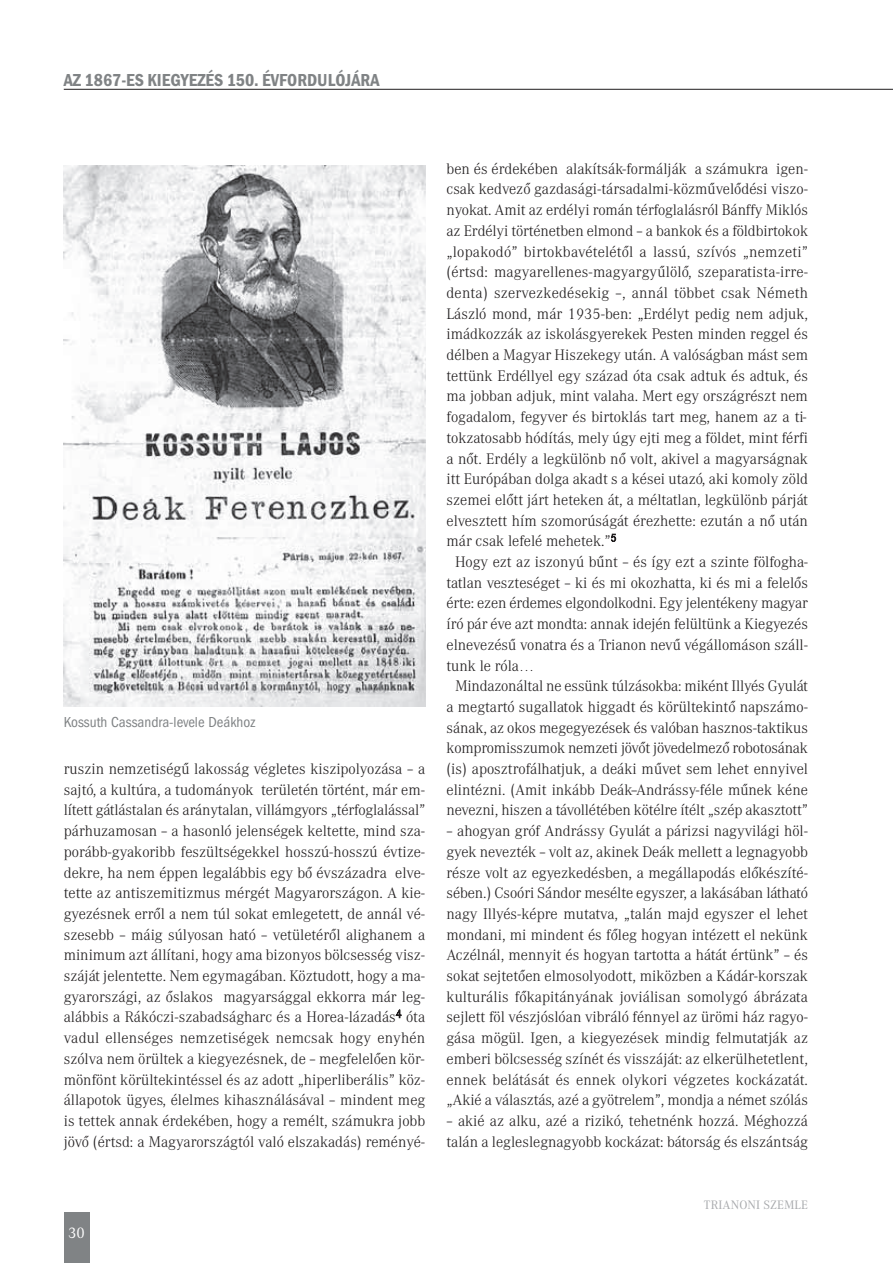
<style>
.page{position:relative;width:893px;height:1263px;background:#fff}
.page>*{position:absolute;margin:0;border:0;box-sizing:border-box;transform-origin:0 0}
.t1{font:600 condensed 18px "Franklin Gothic";color:#808385}
.t2{font:300 15px/20.7px "Corporate A";color:#201d1e;text-align:justify}
.t3{font:condensed 15px "ITC Franklin Gothic Std";color:#808385}
.t4{font:15px "Corporate A";color:#fff}
.t5{font:12px "Corporate A";letter-spacing:.01em;color:#a7a9ac}
</style>
<div class="page">
<hr style="left:64px;top:89px;width:829px;height:1px;background:#201d1e">
<div style="left:64px;top:1212px;width:25px;height:51px;background:#808385"></div>
<img style="left:64px;top:166px;width:361px;height:541px">
<p class="t1" style="left:64px;top:69px;width:317px">AZ 1867-ES KIEGYEZÉS 150. ÉVFORDULÓJÁRA</p>
<p class="t3" style="left:64px;top:716px;width:193px">Kossuth Cassandra-levele Deákhoz</p>
<p class="t2" style="left:64px;top:760px;width:363px">ruszin nemzetiségű lakosság végletes kiszipolyozása – a sajtó, a kultúra, a tudományok területén történt, már em&shy;lített gátlástalan és aránytalan, villámgyors „térfoglalással” párhuzamosan – a hasonló jelenségek keltette, mind sza&shy;porább-gyakoribb feszültségekkel hosszú-hosszú évtize&shy;dekre, ha nem éppen legalábbis egy bő évszázadra elve&shy;tette az antiszemitizmus mérgét Magyarországon. A kie&shy;gyezésnek erről a nem túl sokat emlegetett, de annál vé&shy;szesebb – máig súlyosan ható – vetületéről alighanem a minimum azt állítani, hogy ama bizonyos bölcsesség visz&shy;száját jelentette. Nem egymagában. Köztudott, hogy a ma&shy;gyarországi, az őslakos magyarsággal ekkorra már leg&shy;alábbis a Rákóczi-szabadságharc és a Horea-lázadás<sup>4</sup> óta vadul ellenséges nemzetiségek nemcsak hogy enyhén szólva nem örültek a kiegyezésnek, de – megfelelően kör&shy;mönfönt körültekintéssel és az adott „hiperliberális” köz&shy;állapotok ügyes, élelmes kihasználásával – mindent meg is tettek annak érdekében, hogy a remélt, számukra jobb jövő (értsd: a Magyarországtól való elszakadás) reményé-</p>
<p class="t4" style="left:68px;top:1225px;width:18px">30</p>
<p class="t2" style="left:446px;top:159px;width:363px">ben és érdekében alakítsák-formálják a számukra igen-</p>
<p class="t2" style="left:446px;top:180px;width:363px">csak kedvező gazdasági-társadalmi-közművelődési viszo-</p>
<p class="t2" style="left:446px;top:201px;width:363px">nyokat. Amit az erdélyi román térfoglalásról Bánffy Miklós</p>
<p class="t2" style="left:446px;top:222px;width:363px">az Erdélyi történetben elmond – a bankok és a földbirtokok</p>
<p class="t2" style="left:446px;top:242px;width:363px">„lopakodó” birtokbavételétől a lassú, szívós „nemzeti”</p>
<p class="t2" style="left:446px;top:263px;width:363px">(értsd: magyarellenes-magyargyűlölő, szeparatista-irre-</p>
<p class="t2" style="left:446px;top:284px;width:363px">denta) szervezkedésekig –, annál többet csak Németh</p>
<p class="t2" style="left:446px;top:304px;width:363px">László mond, már 1935-ben: „Erdélyt pedig nem adjuk,</p>
<p class="t2" style="left:446px;top:325px;width:363px">imádkozzák az iskolásgyerekek Pesten minden reggel és</p>
<p class="t2" style="left:446px;top:346px;width:363px">délben a Magyar Hiszekegy után. A valóságban mást sem</p>
<p class="t2" style="left:446px;top:366px;width:363px">tettünk Erdéllyel egy század óta csak adtuk és adtuk, és</p>
<p class="t2" style="left:446px;top:387px;width:363px">ma jobban adjuk, mint valaha. Mert egy országrészt nem</p>
<p class="t2" style="left:446px;top:408px;width:362px">fogadalom, fegyver és birtoklás tart meg, hanem az a ti-</p>
<p class="t2" style="left:446px;top:429px;width:363px">tokzatosabb hódítás, mely úgy ejti meg a földet, mint férfi</p>
<p class="t2" style="left:446px;top:449px;width:363px">a nőt. Erdély a legkülönb nő volt, akivel a magyarságnak</p>
<p class="t2" style="left:446px;top:470px;width:363px">itt Európában dolga akadt s a kései utazó, aki komoly zöld</p>
<p class="t2" style="left:446px;top:491px;width:363px">szemei előtt járt heteken át, a méltatlan, legkülönb párját</p>
<p class="t2" style="left:446px;top:511px;width:363px">elvesztett hím szomorúságát érezhette: ezután a nő után</p>
<p class="t2" style="left:446px;top:532px;width:171px">már csak lefelé mehetek.”<sup>5</sup></p>
<p class="t2" style="left:455px;top:553px;width:354px">Hogy ezt az iszonyú bűnt – és így ezt a szinte fölfogha-</p>
<p class="t2" style="left:446px;top:573px;width:363px">tatlan veszteséget – ki és mi okozhatta, ki és mi a felelős</p>
<p class="t2" style="left:446px;top:594px;width:363px">érte: ezen érdemes elgondolkodni. Egy jelentékeny magyar</p>
<p class="t2" style="left:446px;top:615px;width:363px">író pár éve azt mondta: annak idején felültünk a Kiegyezés</p>
<p class="t2" style="left:446px;top:636px;width:363px">elnevezésű vonatra és a Trianon nevű végállomáson száll-</p>
<p class="t2" style="left:446px;top:656px;width:89px">tunk le róla…</p>
<p class="t2" style="left:455px;top:677px;width:354px">Mindazonáltal ne essünk túlzásokba: miként Illyés Gyulát</p>
<p class="t2" style="left:446px;top:698px;width:363px">a megtartó sugallatok higgadt és körültekintő napszámo-</p>
<p class="t2" style="left:446px;top:718px;width:363px">sának, az okos megegyezések és valóban hasznos-taktikus</p>
<p class="t2" style="left:446px;top:739px;width:363px">kompromisszumok nemzeti jövőt jövedelmező robotosának</p>
<p class="t2" style="left:446px;top:760px;width:363px">(is) aposztrofálhatjuk, a deáki művet sem lehet ennyivel</p>
<p class="t2" style="left:446px;top:780px;width:363px">elintézni. (Amit inkább Deák–Andrássy-féle műnek kéne</p>
<p class="t2" style="left:446px;top:801px;width:363px">nevezni, hiszen a távollétében kötélre ítélt „szép akasztott”</p>
<p class="t2" style="left:446px;top:822px;width:363px">– ahogyan gróf Andrássy Gyulát a párizsi nagyvilági höl&shy;gyek nevezték – volt az, akinek Deák mellett a legnagyobb része volt az egyezkedésben, a megállapodás előkészíté&shy;sében.) Csoóri Sándor mesélte egyszer, a lakásában látható nagy Illyés-képre mutatva, „talán majd egyszer el lehet mondani, mi mindent és főleg hogyan intézett el nekünk Aczélnál, mennyit és hogyan tartotta a hátát értünk” – és sokat sejtetően elmosolyodott, miközben a Kádár-korszak kulturális főkapitányának joviálisan somolygó ábrázata sejlett föl vészjóslóan vibráló fénnyel az ürömi ház ragyo&shy;gása mögül. Igen, a kiegyezések mindig felmutatják az emberi bölcsesség színét és visszáját: az elkerülhetetlent, ennek belátását és ennek olykori végzetes kockázatát. „Akié a választás, azé a gyötrelem”, mondja a német szólás</p>
<p class="t2" style="left:446px;top:1112px;width:363px">– akié az alku, azé a rizikó, tehetnénk hozzá. Méghozzá talán a legleslegnagyobb kockázat: bátorság és elszántság</p>
<p class="t5" style="left:704px;top:1198px;width:105px">TRIANONI SZEMLE</p>
</div>
